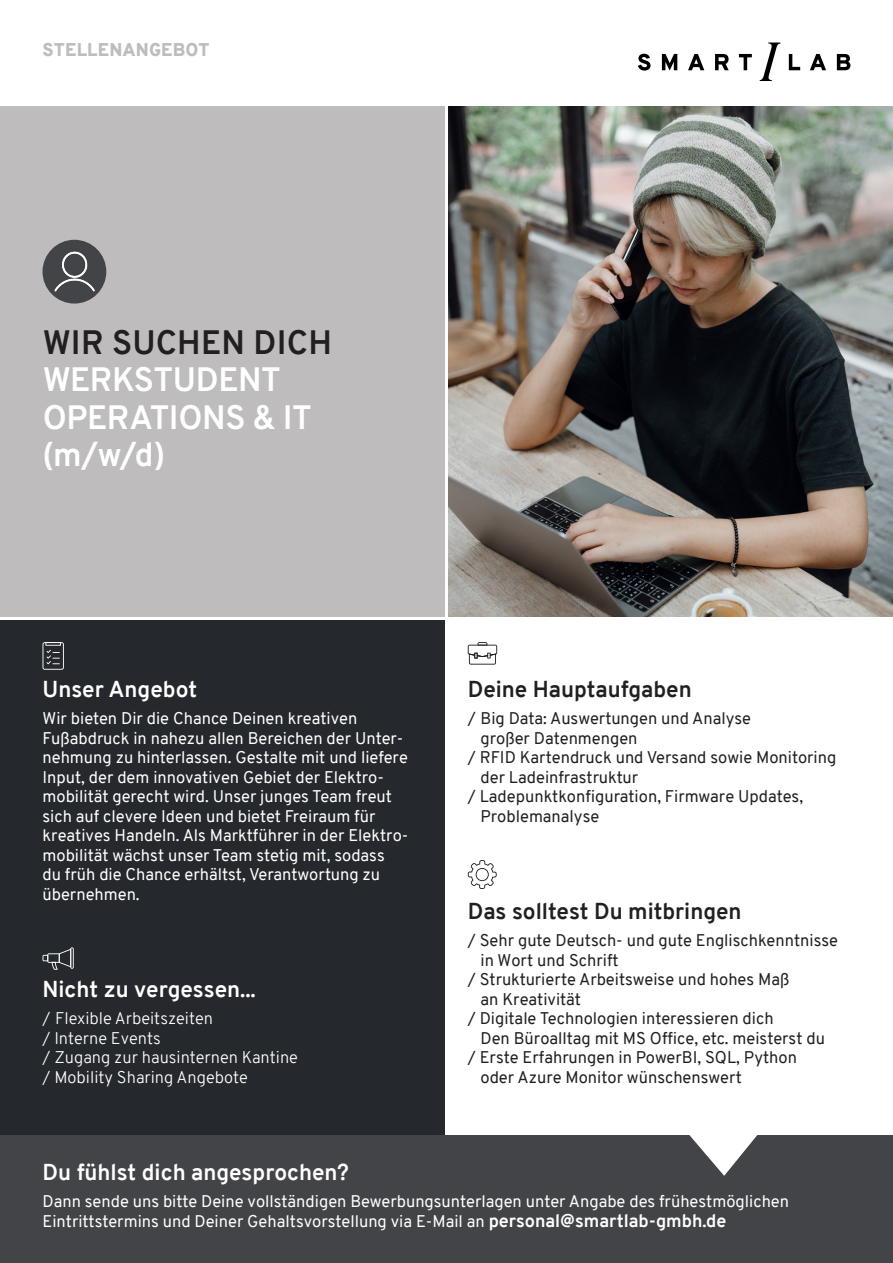
<style>
.page{position:relative;width:893px;height:1263px;background:#fff}
.page>*{position:absolute;margin:0;border:0;box-sizing:border-box;transform-origin:0 0}
.t1{font:700 33px/37.5px "Overpass";letter-spacing:-.015em;color:#fff}
.t2{font:700 33px "Overpass";letter-spacing:.005em;color:#231f20}
.t3{font:700 22.5px "Overpass";color:#fff}
.t4{font:700 22.5px "Overpass";color:#231f20}
.t5{font:900 18px "Overpass";letter-spacing:.01em;color:#bebcbd}
.t6{font:16.5px/19.5px "Overpass";color:#fff}
.t7{font:16.5px "Overpass";color:#231f20}
.t8{font:300 16.5px "Overpass";color:#fff}
.s1{font-weight:700;font-size:18px}
</style>
<div class="page">
<div style="left:0;top:106px;width:444px;height:511px;background:#bebcbd"></div>
<img style="left:449px;top:106px;width:444px;height:511px">
<svg style="left:638px;top:54px;width:12px;height:17px"></svg>
<svg style="left:662px;top:54px;width:15px;height:17px"></svg>
<svg style="left:688px;top:54px;width:16px;height:16px"></svg>
<svg style="left:715px;top:54px;width:14px;height:16px"></svg>
<svg style="left:739px;top:54px;width:13px;height:16px"></svg>
<svg style="left:789px;top:54px;width:11px;height:16px"></svg>
<svg style="left:810px;top:54px;width:16px;height:16px"></svg>
<svg style="left:837px;top:54px;width:13px;height:16px"></svg>
<svg style="left:760px;top:43px;width:20px;height:38px"></svg>
<div style="left:0;top:621px;width:444px;height:642px;background:#25282c"></div>
<svg style="left:468px;top:642px;width:29px;height:23px"></svg>
<svg style="left:468px;top:860px;width:29px;height:29px"></svg>
<svg style="left:43px;top:949px;width:27px;height:21px"></svg>
<svg style="left:70px;top:947px;width:4px;height:22px"></svg>
<hr style="left:71px;top:948px;width:2px;height:20px;background:#fff">
<div style="left:0;top:1135px;width:893px;height:128px;background:#434447"></div>
<svg style="left:689px;top:1135px;width:69px;height:41px"></svg>
<svg style="left:43px;top:642px;width:21px;height:28px"></svg>
<div style="left:43px;top:240px;width:63px;height:64px;background:#434447;border-radius:50%"></div>
<img style="left:54px;top:251px;width:41px;height:41px">
<p class="t5" style="left:43px;top:37px;width:168px">STELLENANGEBOT</p>
<p class="t2" style="left:43px;top:319px;width:291px">WIR SUCHEN DICH</p>
<p class="t1" style="left:43px;top:361px;width:240px">WERKSTUDENT</p>
<p class="t1" style="left:43px;top:399px;width:271px">OPERATIONS &amp; IT (m/w/d)</p>
<p class="t3" style="left:43px;top:673px;width:156px">Unser Angebot</p>
<p class="t6" style="left:43px;top:709px;width:316px">Wir bieten Dir die Chance Deinen kreativen</p>
<p class="t6" style="left:43px;top:728px;width:367px">Fußabdruck in nahezu allen Bereichen der Unter&shy;nehmung zu hinterlassen. Gestalte mit und liefere<br>Input, der dem innovativen Gebiet der Elektro-</p>
<p class="t6" style="left:43px;top:787px;width:351px">mobilität gerecht wird. Unser junges Team freut</p>
<p class="t6" style="left:43px;top:806px;width:334px">sich auf clevere Ideen und bietet Freiraum für</p>
<p class="t6" style="left:43px;top:826px;width:367px">kreatives Handeln. Als Marktführer in der Elektro&shy;mobilität wächst unser Team stetig mit, sodass</p>
<p class="t6" style="left:43px;top:865px;width:339px">du früh die Chance erhältst, Verantwortung zu</p>
<p class="t6" style="left:43px;top:884px;width:99px">übernehmen.</p>
<p class="t3" style="left:43px;top:973px;width:215px">Nicht zu vergessen...</p>
<p class="t8" style="left:43px;top:1007px;width:172px">/ Flexible Arbeitszeiten</p>
<p class="t8" style="left:43px;top:1026px;width:120px">/ Interne Events</p>
<p class="t8" style="left:43px;top:1046px;width:257px">/ Zugang zur hausinternen Kantine</p>
<p class="t8" style="left:43px;top:1065px;width:207px">/ Mobility Sharing Angebote</p>
<p class="t4" style="left:468px;top:673px;width:226px">Deine Hauptaufgaben</p>
<p class="t7" style="left:468px;top:707px;width:285px">/ Big Data: Auswertungen und Analyse</p>
<p class="t7" style="left:480px;top:726px;width:159px">großer Datenmengen</p>
<p class="t7" style="left:468px;top:746px;width:370px">/ RFID Kartendruck und Versand sowie Monitoring</p>
<p class="t7" style="left:480px;top:765px;width:159px">der Ladeinfrastruktur</p>
<p class="t7" style="left:468px;top:785px;width:337px">/ Ladepunktkonfiguration, Firmware Updates,</p>
<p class="t7" style="left:480px;top:804px;width:120px">Problemanalyse</p>
<p class="t4" style="left:468px;top:895px;width:275px">Das solltest Du mitbringen</p>
<p class="t7" style="left:468px;top:929px;width:372px">/ Sehr gute Deutsch- und gute Englischkenntnisse</p>
<p class="t7" style="left:480px;top:948px;width:140px">in Wort und Schrift</p>
<p class="t7" style="left:468px;top:968px;width:323px">/ Strukturierte Arbeitsweise und hohes Maß</p>
<p class="t7" style="left:480px;top:987px;width:102px">an Kreativität</p>
<p class="t7" style="left:468px;top:1007px;width:307px">/ Digitale Technologien interessieren dich</p>
<p class="t7" style="left:480px;top:1026px;width:346px">Den Büroalltag mit MS Office, etc. meisterst du</p>
<p class="t7" style="left:468px;top:1046px;width:331px">/ Erste Erfahrungen in PowerBI, SQL, Python</p>
<p class="t7" style="left:480px;top:1065px;width:263px">oder Azure Monitor wünschenswert</p>
<p class="t3" style="left:43px;top:1156px;width:308px">Du fühlst dich angesprochen?</p>
<p class="t6" style="left:43px;top:1192px;width:748px">Dann sende uns bitte Deine vollständigen Bewerbungsunterlagen unter Angabe des frühestmöglichen</p>
<p class="t6" style="left:43px;top:1211px;width:685px">Eintrittstermins und Deiner Gehaltsvorstellung via E-Mail an <span class="s1">personal@smartlab-gmbh.de</span></p>
<p class="t3" style="left:43px;top:1191px;width:264px">www.smartlab-gmbh.com</p>
</div>
